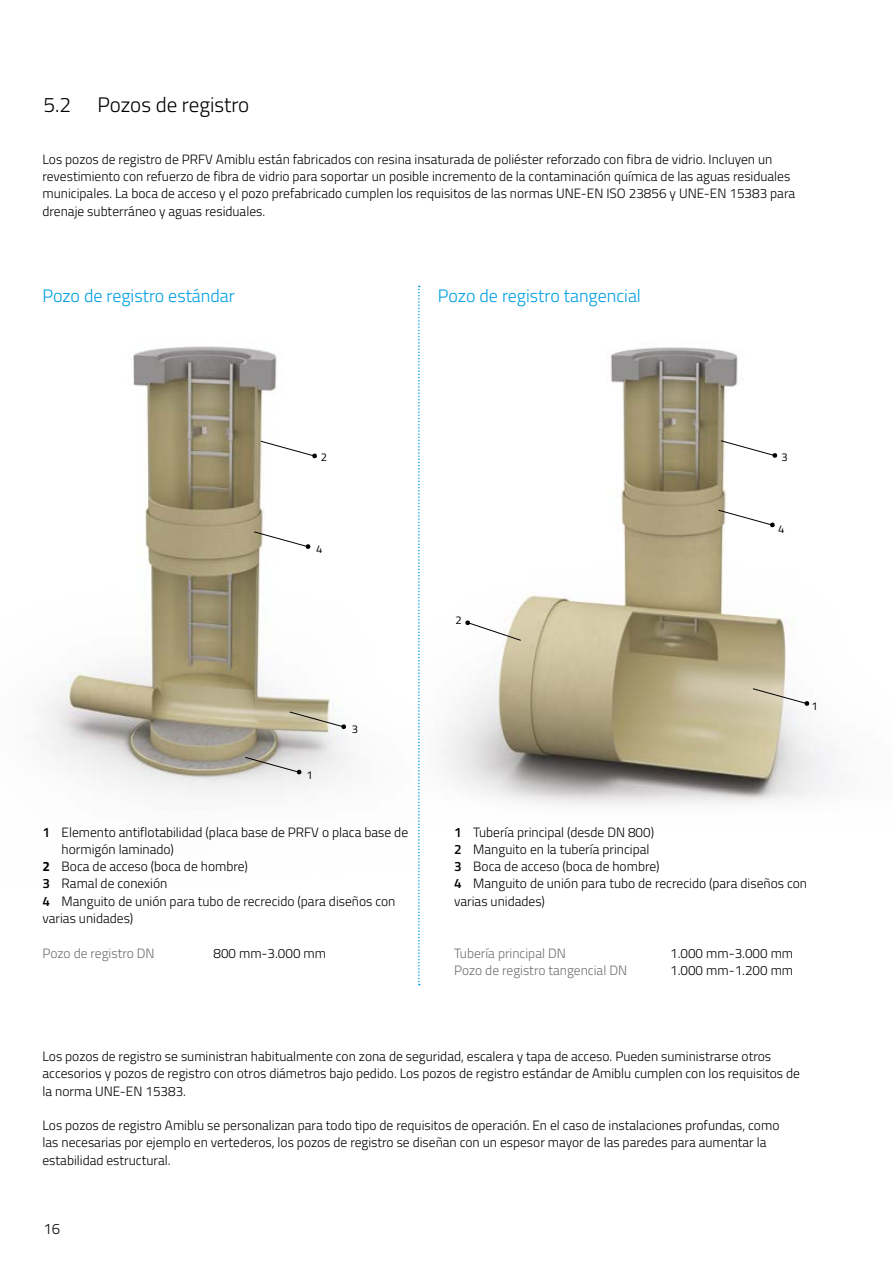
<style>
.page{position:relative;width:893px;height:1263px;background:#fff}
.page>*{position:absolute;margin:0;border:0;box-sizing:border-box;transform-origin:0 0}
.fließtext{font:300 21px "Titillium Web";color:#000}
.fließtext-2{font:300 18px "Titillium Web";color:#009fe3}
.t1{font:300 15px "Titillium Web";color:#000}
.fließtext-3{font:300 13.5px/17.2px "Titillium Web";color:#000}
.fließtext-4{font:300 13.5px "Titillium Web";color:#706f6f}
.fließtext-5{font:11.25px "Titillium Web";color:#000}
.s1{font-weight:600}
.s2{font-weight:700}
</style>
<div class="page">
<img style="left:444px;top:347px;width:387px;height:458px">
<svg style="left:752px;top:688px;width:58px;height:18px"></svg>
<svg style="left:465px;top:620px;width:56px;height:21px"></svg>
<svg style="left:718px;top:509px;width:57px;height:19px"></svg>
<svg style="left:720px;top:440px;width:57px;height:18px"></svg>
<img style="left:46px;top:346px;width:304px;height:447px">
<svg style="left:244px;top:757px;width:58px;height:18px"></svg>
<svg style="left:260px;top:440px;width:57px;height:19px"></svg>
<svg style="left:253px;top:531px;width:58px;height:18px"></svg>
<svg style="left:289px;top:711px;width:57px;height:18px"></svg>
<svg style="left:418px;top:286px;width:2px;height:699px"></svg>
<p class="fließtext" style="left:43px;top:90px;width:207px">5.2 Pozos de registro</p>
<p class="fließtext-3" style="left:43px;top:150px;width:754px">Los pozos de registro de PRFV Amiblu están fabricados con resina insaturada de poliéster reforzado con fibra de vidrio. Incluyen un revestimiento con refuerzo de fibra de vidrio para soportar un posible incremento de la contaminación química de las aguas residuales municipales. La boca de acceso y el pozo prefabricado cumplen los requisitos de las normas UNE-EN ISO 23856 y UNE-EN 15383 para drenaje subterráneo y aguas residuales.</p>
<p class="fließtext-2" style="left:43px;top:283px;width:194px">Pozo de registro estándar</p>
<p class="fließtext-2" style="left:438px;top:283px;width:204px">Pozo de registro tangencial</p>
<p class="fließtext-5" style="left:321px;top:449px;width:8px">2</p>
<p class="fließtext-5" style="left:316px;top:540px;width:8px">4</p>
<p class="fließtext-5" style="left:306px;top:767px;width:8px">1</p>
<p class="fließtext-5" style="left:352px;top:721px;width:8px">3</p>
<p class="fließtext-3" style="left:43px;top:823px;width:367px"><span class="s1">1</span> Elemento antiflotabilidad (placa base de PRFV o placa base de</p>
<p class="fließtext-3" style="left:43px;top:840px;width:207px;text-indent:19px">hormigón laminado)<br><span class="s2">2</span> Boca de acceso (boca de hombre)<br><span class="s1">3</span> Ramal de conexión</p>
<p class="fließtext-3" style="left:43px;top:892px;width:354px"><span class="s1">4</span> Manguito de unión para tubo de recrecido (para diseños con varias unidades)</p>
<p class="fließtext-4" style="left:43px;top:943px;width:114px">Pozo de registro DN</p>
<p class="fließtext-3" style="left:213px;top:943px;width:114px">800 mm-3.000 mm</p>
<p class="fließtext-5" style="left:781px;top:449px;width:8px">3</p>
<p class="fließtext-5" style="left:455px;top:612px;width:8px">2</p>
<p class="fließtext-5" style="left:778px;top:520px;width:8px">4</p>
<p class="fließtext-5" style="left:811px;top:698px;width:8px">1</p>
<p class="fließtext-3" style="left:454px;top:823px;width:207px"><span class="s1">1</span> Tubería principal (desde DN 800)<br><span class="s1">2</span> Manguito en la tubería principal<br><span class="s1">3</span> Boca de acceso (boca de hombre)</p>
<p class="fließtext-3" style="left:454px;top:874px;width:354px"><span class="s1">4</span> Manguito de unión para tubo de recrecido (para diseños con varias unidades)</p>
<p class="fließtext-4" style="left:454px;top:943px;width:113px">Tubería principal DN</p>
<p class="fließtext-3" style="left:670px;top:943px;width:125px">1.000 mm-3.000 mm</p>
<p class="fließtext-4" style="left:454px;top:960px;width:174px">Pozo de registro tangencial DN</p>
<p class="fließtext-3" style="left:670px;top:961px;width:125px">1.000 mm-1.200 mm</p>
<p class="fließtext-3" style="left:43px;top:1047px;width:759px">Los pozos de registro se suministran habitualmente con zona de seguridad, escalera y tapa de acceso. Pueden suministrarse otros accesorios y pozos de registro con otros diámetros bajo pedido. Los pozos de registro estándar de Amiblu cumplen con los requisitos de la norma UNE-EN 15383.</p>
<p class="fließtext-3" style="left:43px;top:1116px;width:738px">Los pozos de registro Amiblu se personalizan para todo tipo de requisitos de operación. En el caso de instalaciones profundas, como las necesarias por ejemplo en vertederos, los pozos de registro se diseñan con un espesor mayor de las paredes para aumentar la estabilidad estructural.</p>
<p class="t1" style="left:44px;top:1217px;width:18px">16</p>
</div>
